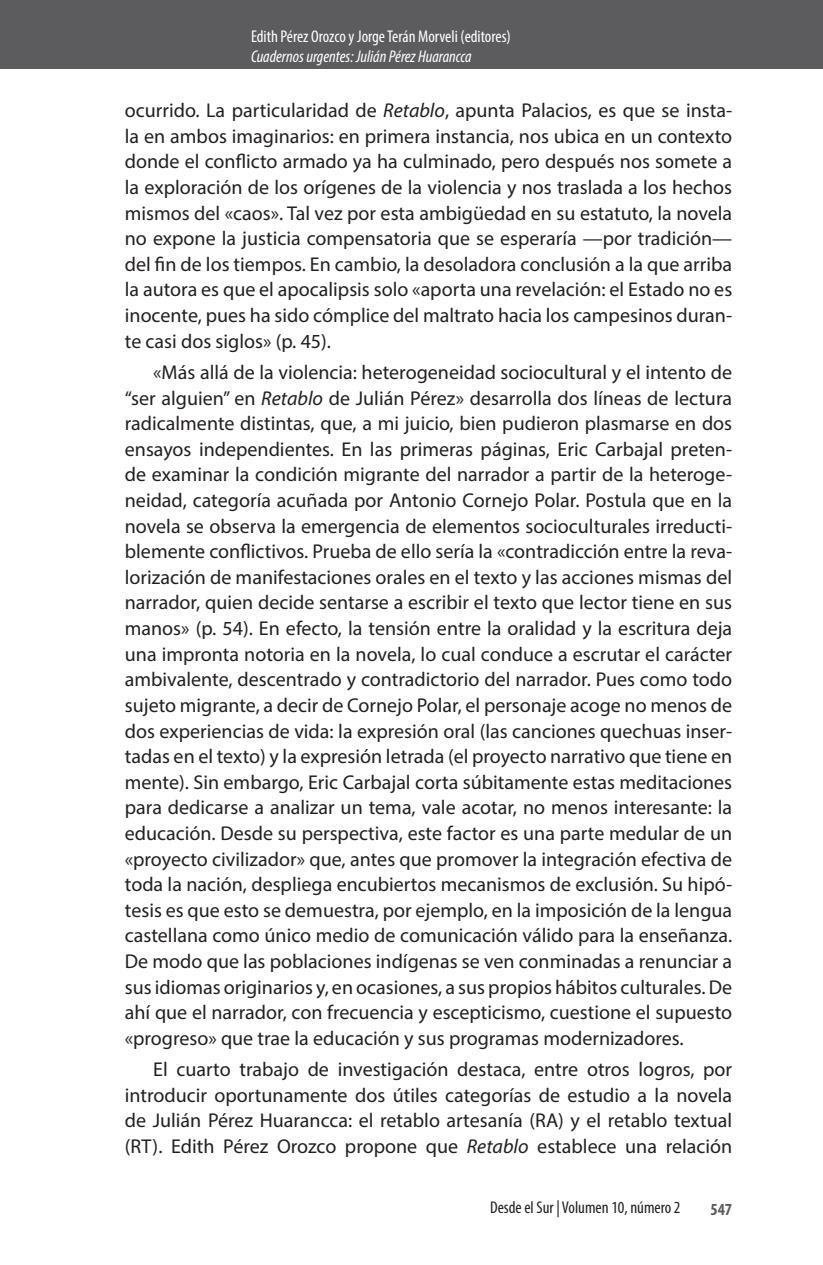
<style>
.page{position:relative;width:823px;height:1265px;background:#fff}
.page>*{position:absolute;margin:0;border:0;box-sizing:border-box;transform-origin:0 0}
.PARRAFOS{font:20px/25.6px "Myriad Pro";color:#231f20;text-align:justify}
.PARRAFOS-2{font:condensed 17px "Myriad Pro";color:#fff}
.PARRAFOS-3{font:italic condensed 17px "Myriad Pro";color:#fff}
.t1{font:condensed 17px "Myriad Pro";color:#231f20}
.t2{font:700 condensed 17px "Myriad Pro";color:#5c5c5f}
.s1{font-style:italic}
</style>
<div class="page">
<div style="left:0;top:0;width:822px;height:68px;background:#5c5c5f"></div>
<p class="PARRAFOS-2" style="left:251px;top:26px;width:261px">Edith Pérez Orozco y Jorge Terán Morveli (editores)</p>
<p class="PARRAFOS-3" style="left:251px;top:46px;width:222px">Cuadernos urgentes: Julián Pérez Huarancca</p>
<p class="PARRAFOS" style="left:125px;top:97px;width:608px">ocurrido. La particularidad de <span class="s1">Retablo</span>, apunta Palacios, es que se insta&shy;la en ambos imaginarios: en primera instancia, nos ubica en un contexto donde el conflicto armado ya ha culminado, pero después nos somete a la exploración de los orígenes de la violencia y nos traslada a los hechos mismos del «caos». Tal vez por esta ambigüedad en su estatuto, la novela no expone la justicia compensatoria que se esperaría —por tradición— del fin de los tiempos. En cambio, la desoladora conclusión a la que arriba la autora es que el apocalipsis solo «aporta una revelación: el Estado no es inocente, pues ha sido cómplice del maltrato hacia los campesinos duran&shy;te casi dos siglos» (p. 45).</p>
<p class="PARRAFOS" style="left:125px;top:359px;width:608px;text-indent:28px">«Más allá de la violencia: heterogeneidad sociocultural y el intento de “ser alguien” en <span class="s1">Retablo</span> de Julián Pérez» desarrolla dos líneas de lectura radicalmente distintas, que, a mi juicio, bien pudieron plasmarse en dos ensayos independientes. En las primeras páginas, Eric Carbajal preten&shy;de examinar la condición migrante del narrador a partir de la heteroge&shy;neidad, categoría acuñada por Antonio Cornejo Polar. Postula que en la novela se observa la emergencia de elementos socioculturales irreducti&shy;blemente conflictivos. Prueba de ello sería la «contradicción entre la reva&shy;lorización de manifestaciones orales en el texto y las acciones mismas del narrador, quien decide sentarse a escribir el texto que lector tiene en sus manos» (p. 54). En efecto, la tensión entre la oralidad y la escritura deja una impronta notoria en la novela, lo cual conduce a escrutar el carácter ambivalente, descentrado y contradictorio del narrador. Pues como todo sujeto migrante, a decir de Cornejo Polar, el personaje acoge no menos de dos experiencias de vida: la expresión oral (las canciones quechuas inser&shy;tadas en el texto) y la expresión letrada (el proyecto narrativo que tiene en mente). Sin embargo, Eric Carbajal corta súbitamente estas meditaciones para dedicarse a analizar un tema, vale acotar, no menos interesante: la educación. Desde su perspectiva, este factor es una parte medular de un «proyecto civilizador» que, antes que promover la integración efectiva de toda la nación, despliega encubiertos mecanismos de exclusión. Su hipó&shy;tesis es que esto se demuestra, por ejemplo, en la imposición de la lengua castellana como único medio de comunicación válido para la enseñanza.<br>De modo que las poblaciones indígenas se ven conminadas a renunciar a sus idiomas originarios y, en ocasiones, a sus propios hábitos culturales. De ahí que el narrador, con frecuencia y escepticismo, cuestione el supuesto «progreso» que trae la educación y sus programas modernizadores.</p>
<p class="PARRAFOS" style="left:125px;top:1056px;width:608px;text-indent:28px">El cuarto trabajo de investigación destaca, entre otros logros, por introducir oportunamente dos útiles categorías de estudio a la novela de Julián Pérez Huarancca: el retablo artesanía (RA) y el retablo textual (RT). Edith Pérez Orozco propone que <span class="s1">Retablo</span> establece una relación</p>
<p class="t1" style="left:489px;top:1196px;width:192px">Desde el Sur | Volumen 10, número 2</p>
<p class="t2" style="left:710px;top:1198px;width:23px">547</p>
</div>
